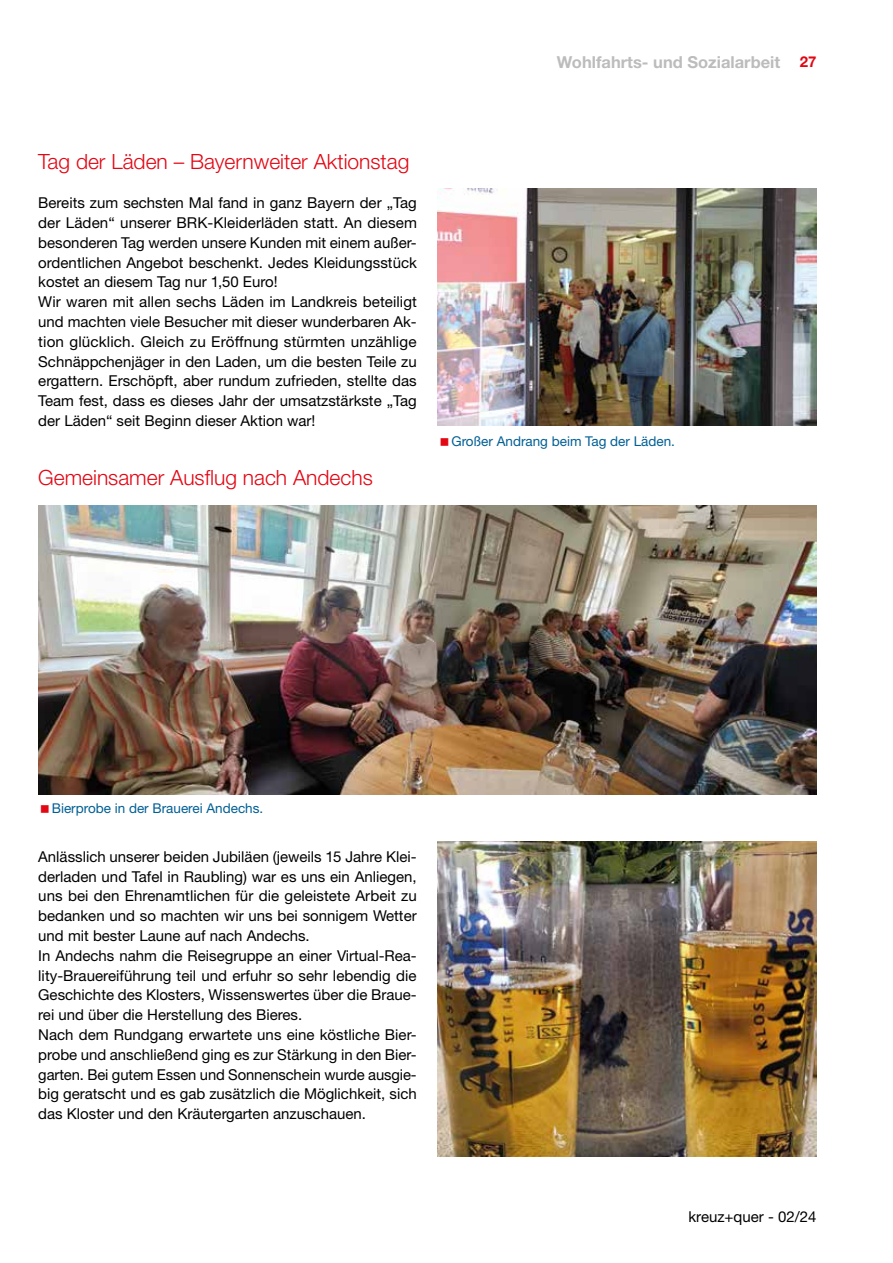
<style>
.page{position:relative;width:893px;height:1263px;background:#fff}
.page>*{position:absolute;margin:0;border:0;box-sizing:border-box;transform-origin:0 0}
.t1{font:300 21px "Helvetica Neue LT Std";color:#e30613}
.t2{font:700 16.5px "Helvetica Neue";color:#bcbcbc}
.t3{font:15px/19.8px "Helvetica Neue";color:#000}
.t4{font:700 15px "Helvetica Neue";color:#e30613}
.t5{font:13.5px "Helvetica Neue";color:#005f95}
</style>
<div class="page">
<img style="left:438px;top:188px;width:378px;height:238px">
<img style="left:38px;top:505px;width:778px;height:289px">
<img style="left:438px;top:842px;width:378px;height:315px">
<h1 class="t1" style="left:38px;top:148px;width:373px">Tag der Läden – Bayernweiter Aktionstag</h1>
<p class="t3" style="left:38px;top:193px;width:380px">Bereits zum sechsten Mal fand in ganz Bayern der „Tag der Läden“ unserer BRK-Kleiderläden statt. An diesem besonderen Tag werden unsere Kunden mit einem außer&shy;ordentlichen Angebot beschenkt. Jedes Kleidungsstück kostet an diesem Tag nur 1,50 Euro!<br>Wir waren mit allen sechs Läden im Landkreis beteiligt und machten viele Besucher mit dieser wunderbaren Ak&shy;tion glücklich. Gleich zu Eröffnung stürmten unzählige Schnäppchenjäger in den Laden, um die besten Teile zu ergattern. Erschöpft, aber rundum zufrieden, stellte das Team fest, dass es dieses Jahr der umsatzstärkste „Tag der Läden“ seit Beginn dieser Aktion war!</p>
<h1 class="t1" style="left:38px;top:465px;width:336px">Gemeinsamer Ausflug nach Andechs</h1>
<p class="t2" style="left:557px;top:52px;width:225px">Wohlfahrts- und Sozialarbeit</p>
<p class="t4" style="left:800px;top:52px;width:18px">27</p>
<p class="t5" style="left:451px;top:433px;width:225px">Großer Andrang beim Tag der Läden.</p>
<p class="t5" style="left:52px;top:800px;width:213px">Bierprobe in der Brauerei Andechs.</p>
<p class="t3" style="left:38px;top:846px;width:380px">Anlässlich unserer beiden Jubiläen (jeweils 15 Jahre Klei&shy;derladen und Tafel in Raubling) war es uns ein Anliegen, uns bei den Ehrenamtlichen für die geleistete Arbeit zu bedanken und so machten wir uns bei sonnigem Wetter und mit bester Laune auf nach Andechs.<br>In Andechs nahm die Reisegruppe an einer Virtual-Rea&shy;lity-Brauereiführung teil und erfuhr so sehr lebendig die Geschichte des Klosters, Wissenswertes über die Braue&shy;rei und über die Herstellung des Bieres.<br>Nach dem Rundgang erwartete uns eine köstliche Bier&shy;probe und anschließend ging es zur Stärkung in den Bier&shy;garten. Bei gutem Essen und Sonnenschein wurde ausgie&shy;big geratscht und es gab zusätzlich die Möglichkeit, sich das Kloster und den Kräutergarten anzuschauen.</p>
<p class="t3" style="left:688px;top:1206px;width:129px">kreuz+quer - 02/24</p>
</div>
